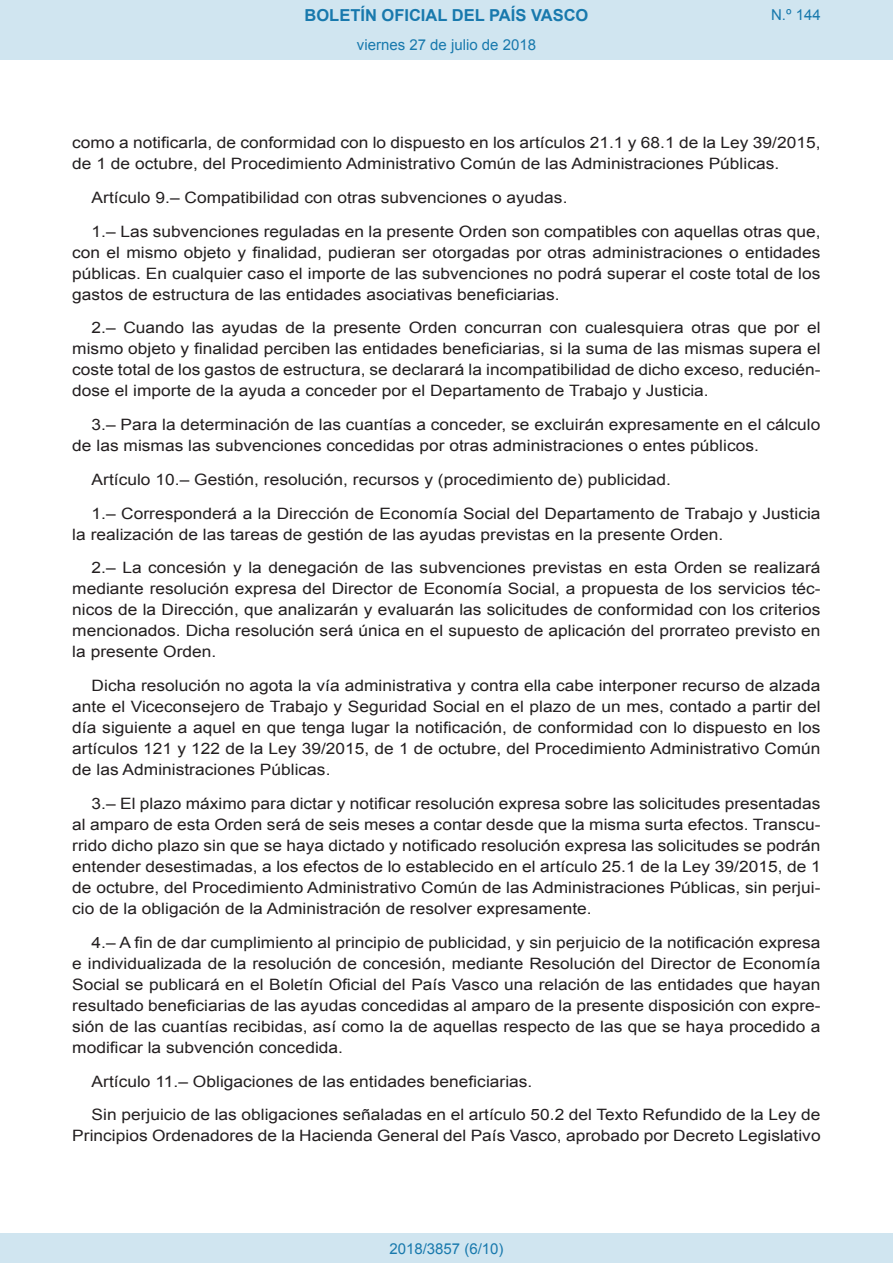
<style>
.page{position:relative;width:893px;height:1263px;background:#fff}
.page>*{position:absolute;margin:0;border:0;box-sizing:border-box;transform-origin:0 0}
.t1{font:700 16.5px "Arial";color:#1879ad}
.BOPVDetalle{font:15.6px/21px "Arial";color:#231f20;text-align:justify;scale:1.11 1}
.Paginacion_Centro{font:15px "Arial";color:#1879ad}
</style>
<div class="page">
<div style="left:0;top:0;width:893px;height:60px;background:#d0e5f0"></div>
<div style="left:0;top:1233px;width:893px;height:30px;background:#d0e5f0"></div>
<p class="t1" style="left:305px;top:4px;width:285px">BOLETÍN OFICIAL DEL PAÍS VASCO</p>
<p class="Paginacion_Centro" style="left:357px;top:35px;width:181px">viernes 27 de julio de 2018</p>
<p class="Paginacion_Centro" style="left:771px;top:5px;width:51px">N.º 144</p>
<p class="BOPVDetalle" style="left:72px;top:132px;width:676px">como a notificarla, de conformidad con lo dispuesto en los artículos 21.1 y 68.1 de la Ley 39/2015, de 1 de octubre, del Procedimiento Administrativo Común de las Administraciones Públicas.</p>
<p class="BOPVDetalle" style="left:92px;top:187px;width:430px">Artículo 9.– Compatibilidad con otras subvenciones o ayudas.</p>
<p class="BOPVDetalle" style="left:72px;top:221px;width:676px;text-indent:19px">1.– Las subvenciones reguladas en la presente Orden son compatibles con aquellas otras que, con el mismo objeto y finalidad, pudieran ser otorgadas por otras administraciones o entidades públicas. En cualquier caso el importe de las subvenciones no podrá superar el coste total de los gastos de estructura de las entidades asociativas beneficiarias.</p>
<p class="BOPVDetalle" style="left:72px;top:318px;width:676px;text-indent:19px">2.– Cuando las ayudas de la presente Orden concurran con cualesquiera otras que por el mismo objeto y finalidad perciben las entidades beneficiarias, si la suma de las mismas supera el coste total de los gastos de estructura, se declarará la incompatibilidad de dicho exceso, reducién&shy;dose el importe de la ayuda a conceder por el Departamento de Trabajo y Justicia.</p>
<p class="BOPVDetalle" style="left:72px;top:414px;width:675px;text-indent:19px">3.– Para la determinación de las cuantías a conceder, se excluirán expresamente en el cálculo de las mismas las subvenciones concedidas por otras administraciones o entes públicos.</p>
<p class="BOPVDetalle" style="left:92px;top:469px;width:523px">Artículo 10.– Gestión, resolución, recursos y (procedimiento de) publicidad.</p>
<p class="BOPVDetalle" style="left:72px;top:503px;width:676px;text-indent:19px">1.– Corresponderá a la Dirección de Economía Social del Departamento de Trabajo y Justicia la realización de las tareas de gestión de las ayudas previstas en la presente Orden.</p>
<p class="BOPVDetalle" style="left:72px;top:558px;width:676px;text-indent:19px">2.– La concesión y la denegación de las subvenciones previstas en esta Orden se realizará mediante resolución expresa del Director de Economía Social, a propuesta de los servicios téc&shy;nicos de la Dirección, que analizarán y evaluarán las solicitudes de conformidad con los criterios mencionados. Dicha resolución será única en el supuesto de aplicación del prorrateo previsto en la presente Orden.</p>
<p class="BOPVDetalle" style="left:72px;top:675px;width:676px;text-indent:19px">Dicha resolución no agota la vía administrativa y contra ella cabe interponer recurso de alzada ante el Viceconsejero de Trabajo y Seguridad Social en el plazo de un mes, contado a partir del día siguiente a aquel en que tenga lugar la notificación, de conformidad con lo dispuesto en los artículos 121 y 122 de la Ley 39/2015, de 1 de octubre, del Procedimiento Administrativo Común de las Administraciones Públicas.</p>
<p class="BOPVDetalle" style="left:72px;top:793px;width:676px;text-indent:19px">3.– El plazo máximo para dictar y notificar resolución expresa sobre las solicitudes presentadas al amparo de esta Orden será de seis meses a contar desde que la misma surta efectos. Transcu&shy;rrido dicho plazo sin que se haya dictado y notificado resolución expresa las solicitudes se podrán entender desestimadas, a los efectos de lo establecido en el artículo 25.1 de la Ley 39/2015, de 1 de octubre, del Procedimiento Administrativo Común de las Administraciones Públicas, sin perjui&shy;cio de la obligación de la Administración de resolver expresamente.</p>
<p class="BOPVDetalle" style="left:72px;top:932px;width:676px;text-indent:19px">4.– A fin de dar cumplimiento al principio de publicidad, y sin perjuicio de la notificación expresa e individualizada de la resolución de concesión, mediante Resolución del Director de Economía Social se publicará en el Boletín Oficial del País Vasco una relación de las entidades que hayan resultado beneficiarias de las ayudas concedidas al amparo de la presente disposición con expre&shy;sión de las cuantías recibidas, así como la de aquellas respecto de las que se haya procedido a modificar la subvención concedida.</p>
<p class="BOPVDetalle" style="left:92px;top:1071px;width:399px">Artículo 11.– Obligaciones de las entidades beneficiarias.</p>
<p class="BOPVDetalle" style="left:72px;top:1104px;width:676px;text-align:right">Sin perjuicio de las obligaciones señaladas en el artículo 50.2 del Texto Refundido de la Ley de<br>Principios Ordenadores de la Hacienda General del País Vasco, aprobado por Decreto Legislativo</p>
<p class="Paginacion_Centro" style="left:389px;top:1238px;width:116px">2018/3857 (6/10)</p>
</div>
